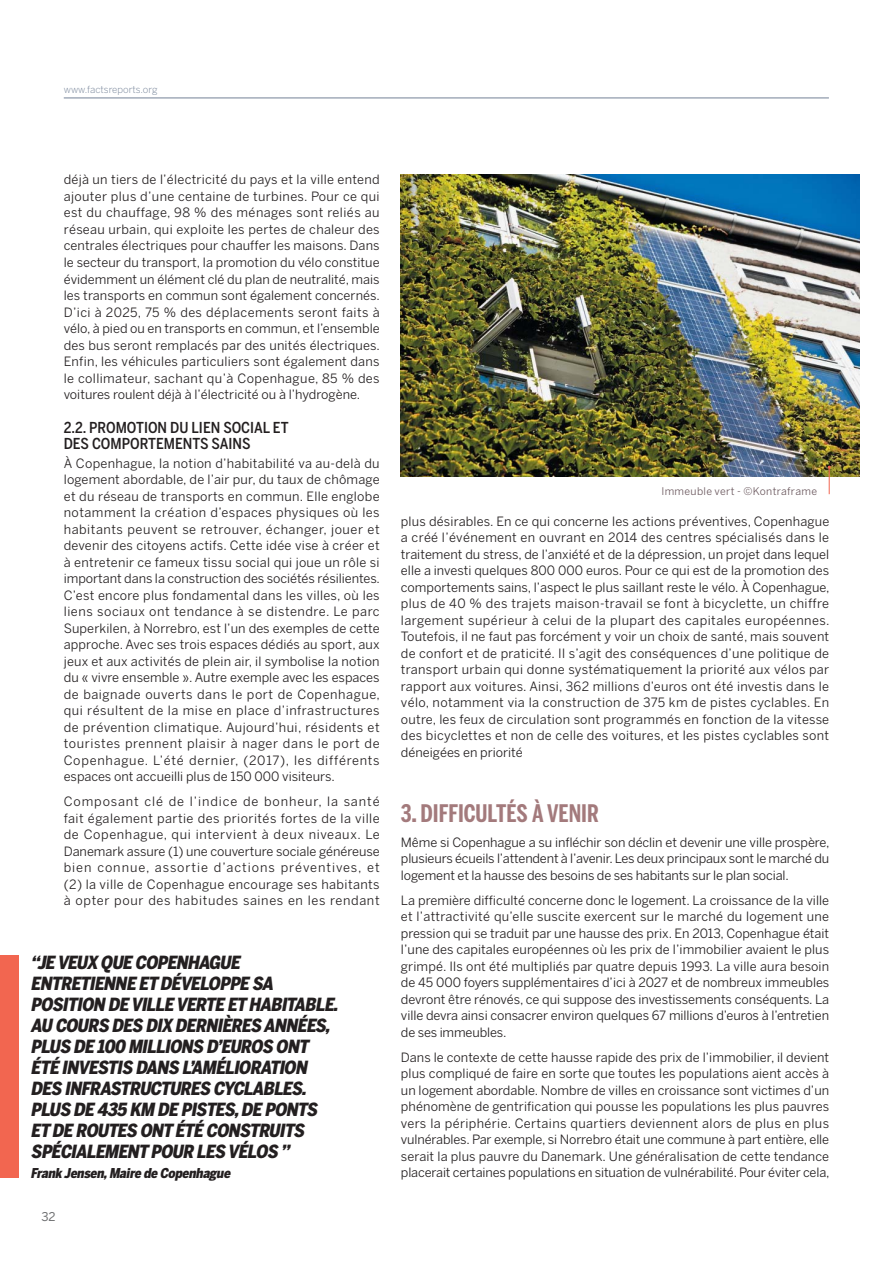
<style>
.page{position:relative;width:893px;height:1263px;background:#fff}
.page>*{position:absolute;margin:0;border:0;box-sizing:border-box;transform-origin:0 0}
.t1{font:700 24px "Benton Sans Comp";color:#a37a7c}
.t2{font:italic 900 18px/21px "Benton Sans Cond";letter-spacing:-.03em;color:#231f20}
.t3{font:500 15px/16.5px "Benton Sans Cond";color:#231f20}
.t4{font:italic 900 13.5px "Benton Sans Cond";color:#231f20}
.t5{font:12.75px/16.5px "Benton Sans";color:#231f20;text-align:justify}
.t6{font:12px "Benton Sans";color:#6d6e70}
.t7{font:10.5px "Benton Sans";letter-spacing:.03em;color:#6b585e}
.t8{font:300 9.75px "Benton Sans";color:#738196}
</style>
<div class="page">
<img style="left:401px;top:174px;width:459px;height:302px">
<svg style="left:828px;top:466px;width:3px;height:28px"></svg>
<div style="left:0;top:955px;width:19px;height:223px;background:#f26650"></div>
<hr style="left:64px;top:98px;width:765px;height:1px;background:#738196">
<p class="t8" style="left:64px;top:85px;width:95px">www.factsreports.org</p>
<p class="t5" style="left:64px;top:173px;width:318px">déjà un tiers de l’électricité du pays et la ville entend ajouter plus d’une centaine de turbines. Pour ce qui est du chauffage, 98 % des ménages sont reliés au réseau urbain, qui exploite les pertes de chaleur des centrales électriques pour chauffer les maisons. Dans le secteur du transport, la promotion du vélo constitue évidemment un élément clé du plan de neutralité, mais les transports en commun sont également concernés.<br>D’ici à 2025, 75 % des déplacements seront faits à vélo, à pied ou en transports en commun, et l’ensemble des bus seront remplacés par des unités électriques.<br>Enfin, les véhicules particuliers sont également dans le collimateur, sachant qu’à Copenhague, 85 % des voitures roulent déjà à l’électricité ou à l’hydrogène.</p>
<p class="t3" style="left:64px;top:420px;width:226px">2.2. PROMOTION DU LIEN SOCIAL ET<br>DES COMPORTEMENTS SAINS</p>
<p class="t5" style="left:64px;top:456px;width:318px">À Copenhague, la notion d’habitabilité va au-delà du logement abordable, de l’air pur, du taux de chômage et du réseau de transports en commun. Elle englobe notamment la création d’espaces physiques où les habitants peuvent se retrouver, échanger, jouer et devenir des citoyens actifs. Cette idée vise à créer et à entretenir ce fameux tissu social qui joue un rôle si important dans la construction des sociétés résilientes.<br>C’est encore plus fondamental dans les villes, où les liens sociaux ont tendance à se distendre. Le parc Superkilen, à Norrebro, est l’un des exemples de cette approche. Avec ses trois espaces dédiés au sport, aux jeux et aux activités de plein air, il symbolise la notion du « vivre ensemble ». Autre exemple avec les espaces de baignade ouverts dans le port de Copenhague, qui résultent de la mise en place d’infrastructures de prévention climatique. Aujourd’hui, résidents et touristes prennent plaisir à nager dans le port de Copenhague. L’été dernier, (2017), les différents espaces ont accueilli plus de 150 000 visiteurs.</p>
<p class="t5" style="left:64px;top:794px;width:317px">Composant clé de l’indice de bonheur, la santé fait également partie des priorités fortes de la ville de Copenhague, qui intervient à deux niveaux. Le Danemark assure (1) une couverture sociale généreuse bien connue, assortie d’actions préventives, et (2) la ville de Copenhague encourage ses habitants à opter pour des habitudes saines en les rendant</p>
<p class="t2" style="left:31px;top:954px;width:311px">“JE VEUX QUE COPENHAGUE<br>ENTRETIENNE ET DÉVELOPPE SA<br>POSITION DE VILLE VERTE ET HABITABLE.<br>AU COURS DES DIX DERNIÈRES ANNÉES,<br>PLUS DE 100 MILLIONS D’EUROS ONT<br>ÉTÉ INVESTIS DANS L’AMÉLIORATION<br>DES INFRASTRUCTURES CYCLABLES.<br>PLUS DE 435 KM DE PISTES,DE PONTS<br>ET DE ROUTES ONT ÉTÉ CONSTRUITS<br>SPÉCIALEMENT POUR LES VÉLOS ”</p>
<p class="t4" style="left:31px;top:1168px;width:203px">Frank Jensen,Maire de Copenhague</p>
<p class="t6" style="left:41px;top:1212px;width:16px">32</p>
<p class="t7" style="left:661px;top:487px;width:157px">Immeuble vert - ©Kontraframe</p>
<p class="t5" style="left:401px;top:514px;width:430px">plus désirables. En ce qui concerne les actions préventives, Copenhague a créé l’événement en ouvrant en 2014 des centres spécialisés dans le traitement du stress, de l’anxiété et de la dépression, un projet dans lequel elle a investi quelques 800 000 euros. Pour ce qui est de la promotion des comportements sains, l’aspect le plus saillant reste le vélo. À Copenhague, plus de 40 % des trajets maison-travail se font à bicyclette, un chiffre largement supérieur à celui de la plupart des capitales européennes.<br>Toutefois, il ne faut pas forcément y voir un choix de santé, mais souvent de confort et de praticité. Il s’agit des conséquences d’une politique de transport urbain qui donne systématiquement la priorité aux vélos par rapport aux voitures. Ainsi, 362 millions d’euros ont été investis dans le vélo, notamment via la construction de 375 km de pistes cyclables. En outre, les feux de circulation sont programmés en fonction de la vitesse des bicyclettes et non de celle des voitures, et les pistes cyclables sont déneigées en priorité</p>
<h1 class="t1" style="left:401px;top:804px;width:199px">3. DIFFICULTÉS À VENIR</h1>
<p class="t5" style="left:401px;top:835px;width:430px">Même si Copenhague a su infléchir son déclin et devenir une ville prospère, plusieurs écueils l’attendent à l’avenir. Les deux principaux sont le marché du logement et la hausse des besoins de ses habitants sur le plan social.</p>
<p class="t5" style="left:401px;top:893px;width:430px">La première difficulté concerne donc le logement. La croissance de la ville et l’attractivité qu’elle suscite exercent sur le marché du logement une pression qui se traduit par une hausse des prix. En 2013, Copenhague était l’une des capitales européennes où les prix de l’immobilier avaient le plus grimpé. Ils ont été multipliés par quatre depuis 1993. La ville aura besoin de 45 000 foyers supplémentaires d’ici à 2027 et de nombreux immeubles devront être rénovés, ce qui suppose des investissements conséquents. La ville devra ainsi consacrer environ quelques 67 millions d’euros à l’entretien de ses immeubles.</p>
<p class="t5" style="left:401px;top:1050px;width:430px">Dans le contexte de cette hausse rapide des prix de l’immobilier, il devient plus compliqué de faire en sorte que toutes les populations aient accès à un logement abordable. Nombre de villes en croissance sont victimes d’un phénomène de gentrification qui pousse les populations les plus pauvres vers la périphérie. Certains quartiers deviennent alors de plus en plus vulnérables. Par exemple, si Norrebro était une commune à part entière, elle serait la plus pauvre du Danemark. Une généralisation de cette tendance placerait certaines populations en situation de vulnérabilité. Pour éviter cela,</p>
</div>
